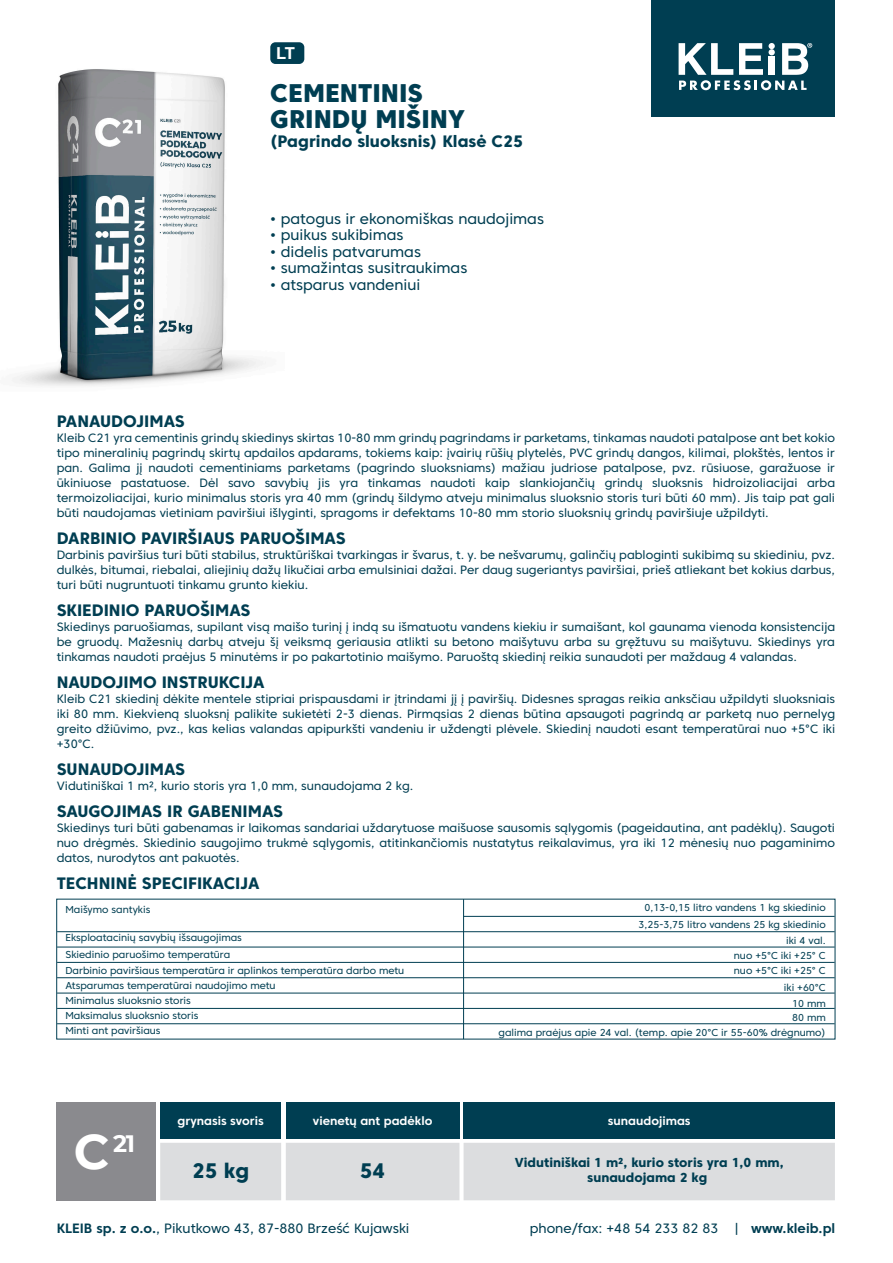
<style>
.page{position:relative;width:893px;height:1263px;background:#fff}
.page>*{position:absolute;margin:0;border:0;box-sizing:border-box;transform-origin:0 0}
.t1{font:800 25.5px/25.5px "Core Sans C 85";color:#003e52}
.t2{font:700 23.7px "Montserrat";color:#fff}
.t3{font:800 21px "Core Sans C 75";color:#003e52}
.t4{font:800 16.5px "Core Sans C 75";color:#003e52}
.t5{font:700 16.5px "Helvetica";color:#fff}
.t6{font:15px "Core Sans C 45";color:#003e52}
.t7{font:13.5px "Core Sans C 45";color:#003e52}
.t8{font:800 13.05px/15.6px "Core Sans C 75";color:#003e52;text-align:center}
.t9{font:12px/15px "Core Sans C 45";color:#003e52;text-align:justify}
.t10{font:700 12px "Core Sans C 65";color:#fff}
.t11{font:10.05px/16.5px "Core Sans C 45";color:#003e52}
.s1{font-size:48.6px}
.s2{font-family:"Core Sans C 65";font-weight:700}
</style>
<div class="page">
<img style="left:12px;top:63px;width:261px;height:323px">
<div style="left:57px;top:1102px;width:99px;height:98px;background:#8a8a8e"></div>
<div style="left:270px;top:42px;width:34px;height:22px;background:#003e52;border-radius:5px"></div>
<div style="left:651px;top:0;width:184px;height:116px;background:#003e52"></div>
<svg style="left:679px;top:43px;width:133px;height:47px"></svg>
<hr style="left:463px;top:899px;width:1px;height:140px;background:#003e52">
<hr style="left:464px;top:916px;width:371px;height:1px;background:#003e52">
<hr style="left:57px;top:993px;width:778px;height:1px;background:#003e52">
<hr style="left:57px;top:977px;width:778px;height:1px;background:#003e52">
<hr style="left:57px;top:962px;width:778px;height:1px;background:#003e52">
<hr style="left:57px;top:1023px;width:778px;height:1px;background:#003e52">
<hr style="left:57px;top:1008px;width:778px;height:1px;background:#003e52">
<hr style="left:57px;top:947px;width:778px;height:1px;background:#003e52">
<hr style="left:57px;top:931px;width:778px;height:1px;background:#003e52">
<div style="left:160px;top:1102px;width:121px;height:36px;background:#003e52"></div>
<div style="left:286px;top:1102px;width:173px;height:36px;background:#003e52"></div>
<div style="left:160px;top:1143px;width:675px;height:57px;background:#dcdddf"></div>
<div style="left:464px;top:1102px;width:371px;height:36px;background:#003e52"></div>
<h3 class="t5" style="left:276px;top:40px;width:20px">LT</h3>
<h1 class="t1" style="left:270px;top:80px;width:196px">CEMENTINIS<br>GRINDŲ MIŠINY</h1>
<h3 class="t4" style="left:270px;top:131px;width:254px">(Pagrindo sluoksnis) Klasė C25</h3>
<p class="t6" style="left:270px;top:209px;width:275px">• patogus ir ekonomiškas naudojimas</p>
<p class="t6" style="left:270px;top:226px;width:135px">• puikus sukibimas</p>
<p class="t6" style="left:270px;top:242px;width:152px">• didelis patvarumas</p>
<p class="t6" style="left:270px;top:259px;width:199px">• sumažintas susitraukimas</p>
<p class="t6" style="left:270px;top:275px;width:152px">• atsparus vandeniui</p>
<h3 class="t4" style="left:57px;top:411px;width:129px">PANAUDOJIMAS</h3>
<p class="t9" style="left:57px;top:430px;width:780px">Kleib C21 yra cementinis grindų skiedinys skirtas 10-80 mm grindų pagrindams ir parketams, tinkamas naudoti patalpose ant bet kokio tipo mineralinių pagrindų skirtų apdailos apdarams, tokiems kaip: įvairių rūšių plytelės, PVC grindų dangos, kilimai, plokštės, lentos ir pan. Galima jį naudoti cementiniams parketams (pagrindo sluoksniams) mažiau judriose patalpose, pvz. rūsiuose, garažuose ir ūkiniuose pastatuose. Dėl savo savybių jis yra tinkamas naudoti kaip slankiojančių grindų sluoksnis hidroizoliacijai arba termoizoliacijai, kurio minimalus storis yra 40 mm (grindų šildymo atveju minimalus sluoksnio storis turi būti 60 mm). Jis taip pat gali būti naudojamas vietiniam paviršiui išlyginti, spragoms ir defektams 10-80 mm storio sluoksnių grindų paviršiuje užpildyti.</p>
<h3 class="t4" style="left:57px;top:528px;width:290px">DARBINIO PAVIRŠIAUS PARUOŠIMAS</h3>
<p class="t9" style="left:57px;top:547px;width:780px">Darbinis paviršius turi būti stabilus, struktūriškai tvarkingas ir švarus, t. y. be nešvarumų, galinčių pabloginti sukibimą su skiediniu, pvz. dulkės, bitumai, riebalai, aliejinių dažų likučiai arba emulsiniai dažai. Per daug sugeriantys paviršiai, prieš atliekant bet kokius darbus, turi būti nugruntuoti tinkamu grunto kiekiu.</p>
<h3 class="t4" style="left:57px;top:600px;width:195px">SKIEDINIO PARUOŠIMAS</h3>
<p class="t9" style="left:57px;top:619px;width:780px">Skiedinys paruošiamas, supilant visą maišo turinį į indą su išmatuotu vandens kiekiu ir sumaišant, kol gaunama vienoda konsistencija be gruodų. Mažesnių darbų atveju šį veiksmą geriausia atlikti su betono maišytuvu arba su gręžtuvu su maišytuvu. Skiedinys yra tinkamas naudoti praėjus 5 minutėms ir po pakartotinio maišymo. Paruoštą skiedinį reikia sunaudoti per maždaug 4 valandas.</p>
<h3 class="t4" style="left:57px;top:672px;width:209px">NAUDOJIMO INSTRUKCIJA</h3>
<p class="t9" style="left:57px;top:691px;width:780px">Kleib C21 skiedinį dėkite mentele stipriai prispausdami ir įtrindami jį į paviršių. Didesnes spragas reikia anksčiau užpildyti sluoksniais iki 80 mm. Kiekvieną sluoksnį palikite sukietėti 2-3 dienas. Pirmąsias 2 dienas būtina apsaugoti pagrindą ar parketą nuo pernelyg greito džiūvimo, pvz., kas kelias valandas apipurkšti vandeniu ir uždengti plėvele. Skiedinį naudoti esant temperatūrai nuo +5°C iki +30°C.</p>
<h3 class="t4" style="left:57px;top:759px;width:130px">SUNAUDOJIMAS</h3>
<p class="t9" style="left:57px;top:778px;width:358px">Vidutiniškai 1 m², kurio storis yra 1,0 mm, sunaudojama 2 kg.</p>
<h3 class="t4" style="left:57px;top:801px;width:228px">SAUGOJIMAS IR GABENIMAS</h3>
<p class="t9" style="left:57px;top:820px;width:780px">Skiedinys turi būti gabenamas ir laikomas sandariai uždarytuose maišuose sausomis sąlygomis (pageidautina, ant padėklų). Saugoti nuo drėgmės. Skiedinio saugojimo trukmė sąlygomis, atitinkančiomis nustatytus reikalavimus, yra iki 12 mėnesių nuo pagaminimo datos, nurodytos ant pakuotės.</p>
<h3 class="t4" style="left:57px;top:873px;width:204px">TECHNINĖ SPECIFIKACIJA</h3>
<p class="t11" style="left:65px;top:901px;width:86px">Maišymo santykis</p>
<p class="t11" style="left:65px;top:929px;width:340px">Eksploatacinių savybių išsaugojimas<br>Skiedinio paruošimo temperatūra<br>Darbinio paviršiaus temperatūra ir aplinkos temperatūra darbo metu</p>
<p class="t11" style="left:65px;top:978px;width:212px;line-height:15px">Atsparumas temperatūrai naudojimo metu<br>Minimalus sluoksnio storis<br>Maksimalus sluoksnio storis<br>Minti ant paviršiaus</p>
<p class="t11" style="left:638px;top:899px;width:189px;text-align:right">0,13-0,15 litro vandens 1 kg skiedinio<br>3,25-3,75 litro vandens 25 kg skiedinio iki 4 val.</p>
<p class="t11" style="left:734px;top:948px;width:93px;line-height:15px">nuo +5°C iki +25° C nuo +5°C iki +25° C</p>
<p class="t11" style="left:784px;top:979px;width:43px;text-align:right">iki +60°C<br>10 mm</p>
<p class="t11" style="left:499px;top:1009px;width:329px;line-height:15px;text-align:right">80 mm<br>galima praėjus apie 24 val. (temp. apie 20°C ir 55-60% drėgnumo)</p>
<h2 class="t2" style="left:74px;top:1126px;width:62px"><span class="s1">C</span>21</h2>
<p class="t10" style="left:178px;top:1113px;width:88px">grynasis svoris</p>
<p class="t10" style="left:313px;top:1113px;width:121px">vienetų ant padėklo</p>
<p class="t10" style="left:608px;top:1113px;width:84px">sunaudojimas</p>
<h3 class="t3" style="left:192px;top:1157px;width:59px">25 kg</h3>
<h3 class="t3" style="left:360px;top:1157px;width:27px">54</h3>
<p class="t8" style="left:515px;top:1154px;width:270px">Vidutiniškai 1 m², kurio storis yra 1,0 mm, sunaudojama 2 kg</p>
<p class="t7" style="left:57px;top:1220px;width:354px"><span class="s2">KLEIB sp. z o.o.</span>, Pikutkowo 43, 87-880 Brześć Kujawski</p>
<p class="t7" style="left:530px;top:1220px;width:307px">phone/fax: +48 54 233 82 83 | <span class="s2">www.kleib.pl</span></p>
</div>
